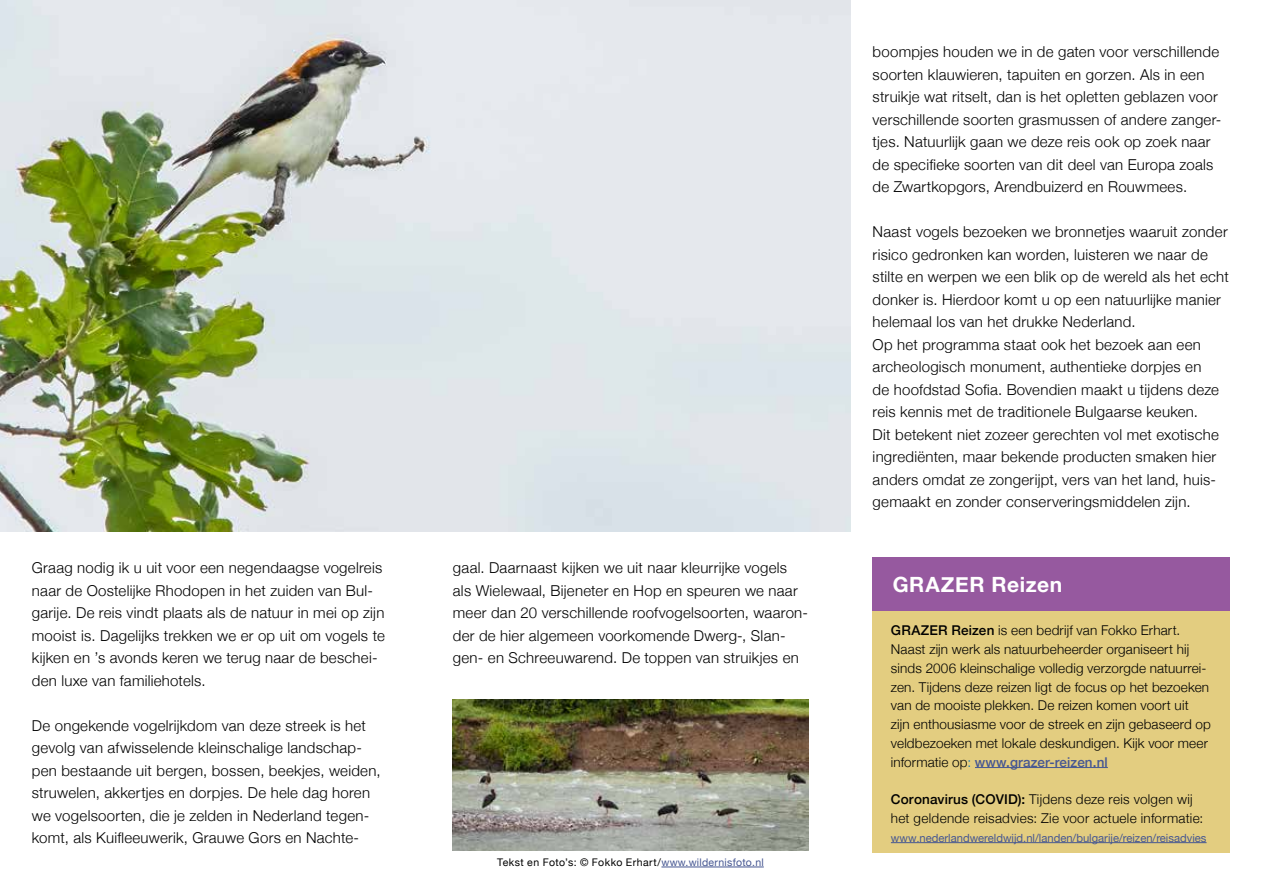
<style>
.page{position:relative;width:1263px;height:893px;background:#fff}
.page>*{position:absolute;margin:0;border:0;box-sizing:border-box;transform-origin:0 0}
.t1{font:700 21px "Helvetica Neue";letter-spacing:.03em;color:#fff}
.t2{font:300 15px/22.5px "Helvetica Neue";letter-spacing:.02em;color:#000}
.t3{font:300 13.5px/18.8px "Helvetica Neue";letter-spacing:.01em;color:#000}
.t4{font:11.25px "Helvetica Neue";color:#465792}
.t5{font:10.5px "Helvetica Neue";letter-spacing:.025em;color:#000}
.s1{color:#465792}
.s2{font-weight:500}
.s3{color:#0a73b4}
.s4{font-weight:500;color:#465792}
.s5{font-family:"Minion Pro"}
</style>
<div class="page">
<div style="left:873px;top:600px;width:357px;height:253px;background:#e3cd80"></div>
<img style="left:0;top:0;width:850px;height:531px">
<hr style="left:661px;top:867px;width:103px;height:1px;background:#465792">
<img style="left:453px;top:699px;width:355px;height:151px">
<div style="left:873px;top:557px;width:357px;height:54px;background:#96599f"></div>
<hr style="left:975px;top:767px;width:133px;height:1px;background:#465792">
<hr style="left:891px;top:842px;width:315px;height:1px;background:#465792">
<p class="t2" style="left:32px;top:555px;width:354px">Graag nodig ik u uit voor een negendaagse vogelreis naar de Oostelijke Rhodopen in het zuiden van Bul&shy;garije. De reis vindt plaats als de natuur in mei op zijn mooist is. Dagelijks trekken we er op uit om vogels te kijken en ’s avonds keren we terug naar de beschei&shy;den luxe van familiehotels.</p>
<p class="t2" style="left:32px;top:713px;width:350px">De ongekende vogelrijkdom van deze streek is het gevolg van afwisselende kleinschalige landschap&shy;pen bestaande uit bergen, bossen, beekjes, weiden, struwelen, akkertjes en dorpjes. De hele dag horen we vogelsoorten, die je zelden in Nederland tegen&shy;komt, als Kuifleeuwerik, Grauwe Gors en Nachte-</p>
<p class="t2" style="left:453px;top:555px;width:357px">gaal. Daarnaast kijken we uit naar kleurrijke vogels als Wielewaal, Bijeneter en Hop en speuren we naar meer dan 20 verschillende roofvogelsoorten, waaron&shy;der de hier algemeen voorkomende Dwerg-, Slan&shy;gen- en Schreeuwarend. De toppen van struikjes en</p>
<p class="t5" style="left:497px;top:855px;width:268px">Tekst en Foto’s: © Fokko Erhart/<span class="s1">www.wildernisfoto.nl</span></p>
<p class="t2" style="left:873px;top:39px;width:350px">boompjes houden we in de gaten voor verschillende soorten klauwieren, tapuiten en gorzen. Als in een struikje wat ritselt, dan is het opletten geblazen voor verschillende soorten grasmussen of andere zanger&shy;tjes. Natuurlijk gaan we deze reis ook op zoek naar de specifieke soorten van dit deel van Europa zoals de Zwartkopgors, Arendbuizerd en Rouwmees.</p>
<p class="t2" style="left:873px;top:219px;width:358px">Naast vogels bezoeken we bronnetjes waaruit zonder risico gedronken kan worden, luisteren we naar de stilte en werpen we een blik op de wereld als het echt donker is. Hierdoor komt u op een natuurlijke manier helemaal los van het drukke Nederland.<br>Op het programma staat ook het bezoek aan een archeologisch monument, authentieke dorpjes en<br>de hoofdstad Sofia. Bovendien maakt u tijdens deze reis kennis met de traditionele Bulgaarse keuken.<br>Dit betekent niet zozeer gerechten vol met exotische ingrediënten, maar bekende producten smaken hier anders omdat ze zongerijpt, vers van het land, huis&shy;gemaakt en zonder conserveringsmiddelen zijn.</p>
<h1 class="t1" style="left:893px;top:568px;width:171px">GRAZER Reizen</h1>
<p class="t3" style="left:891px;top:620px;width:322px"><span class="s2">GRAZER Reizen</span> is een bedrijf van Fokko Erhart.<br>Naast zijn werk als natuurbeheerder organiseert hij sinds 2006 kleinschalige volledig verzorgde natuurrei&shy;zen. Tijdens deze reizen ligt de focus op het bezoeken van de mooiste plekken. De reizen komen voort uit<br>zijn enthousiasme voor de streek en zijn gebaseerd op veldbezoeken met lokale deskundigen. Kijk voor meer informatie op<span class="s3">:</span> <span class="s4">www.grazer-reizen.nl</span></p>
<p class="t3" style="left:891px;top:789px;width:314px"><span class="s2">Coronavirus (COVID):</span> Tijdens deze reis volgen wij het geldende reisadvies: Zie voor actuele informatie:</p>
<p class="t4" style="left:891px;top:829px;width:317px">www<span class="s5">.</span>nederlandwereldwijd.nl/landen/bulgarije/reizen/reisadvies</p>
</div>
